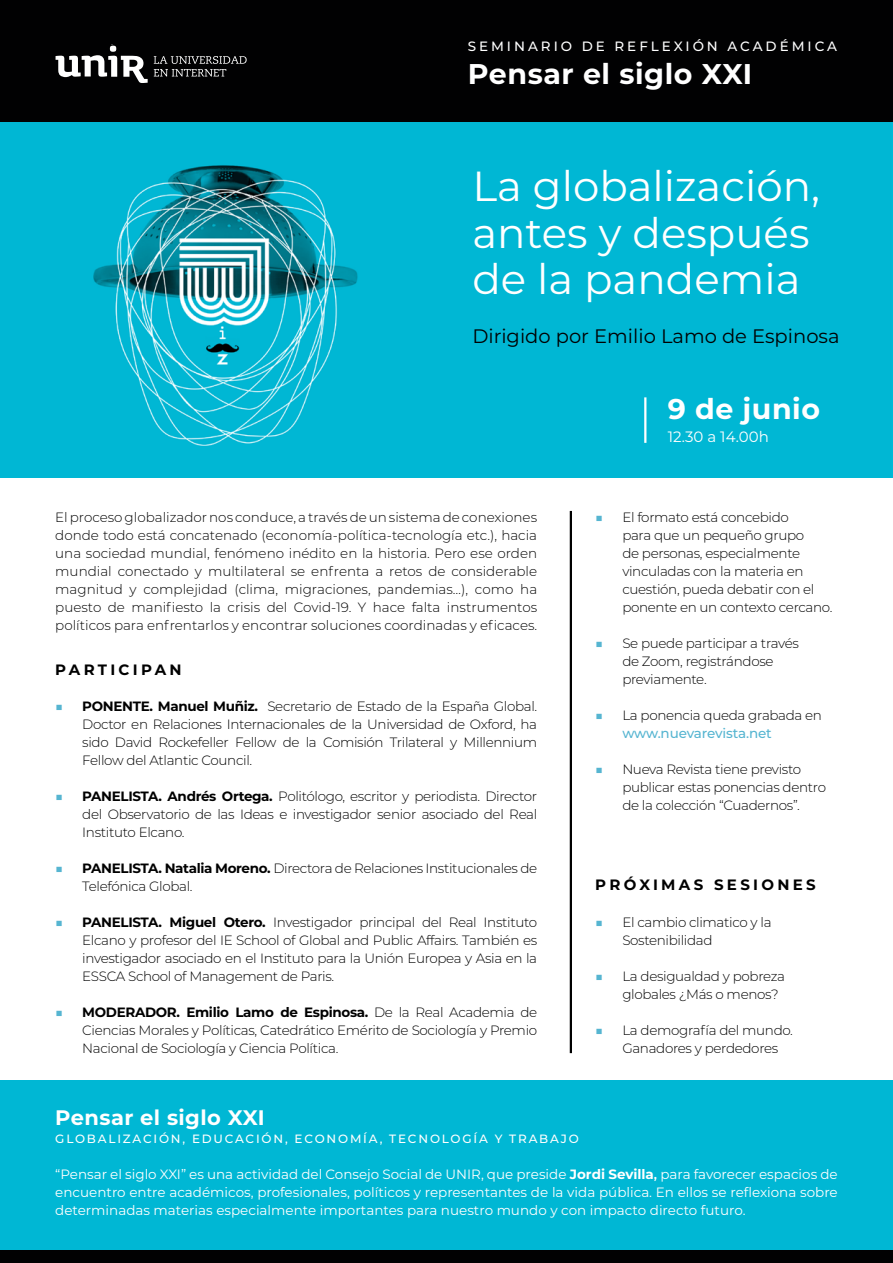
<style>
.page{position:relative;width:893px;height:1263px;background:#fff}
.page>*{position:absolute;margin:0;border:0;box-sizing:border-box;transform-origin:0 0}
.t1{font:42px/46.5px "Montserrat";color:#fff}
.t2{font:700 28.5px "Montserrat";letter-spacing:.02em;color:#fff}
.t3{font:700 21px "Montserrat";letter-spacing:.02em;color:#fff}
.t4{font:19.5px "Montserrat";color:#010102}
.t5{font:700 15px "Montserrat";letter-spacing:.22em;color:#000}
.t6{font:15px "Montserrat";color:#fff}
.t7{font:300 13.5px/18px "Montserrat";letter-spacing:-.025em;color:#000}
.t8{font:13.5px/18px "Montserrat";color:#fff;text-align:justify}
.t9{font:500 13.5px "Montserrat";letter-spacing:.22em;color:#fff}
.t10{font:500 12px "Montserrat";letter-spacing:.15em;color:#fff}
.s1{color:#56b5d1}
.s2{font-weight:700}
.s3{font-weight:500;color:#56b5d1}
.s4{font-weight:600}
</style>
<div class="page">
<img style="left:0;top:121px;width:893px;height:356px">
<div style="left:0;top:0;width:893px;height:121px;background:#010102"></div>
<svg style="left:56px;top:46px;width:92px;height:37px"></svg>
<svg style="left:154px;top:56px;width:93px;height:20px"></svg>
<hr style="left:644px;top:397px;width:2px;height:46px;background:#fff">
<div style="left:0;top:1080px;width:893px;height:171px;background:#00b7d4"></div>
<hr style="left:570px;top:511px;width:2px;height:542px;background:#000">
<div style="left:0;top:1251px;width:893px;height:12px;background:#010102"></div>
<p class="t9" style="left:468px;top:37px;width:371px">SEMINARIO DE REFLEXIÓN ACADÉMICA</p>
<h2 class="t2" style="left:468px;top:53px;width:286px">Pensar el siglo XXI</h2>
<h1 class="t1" style="left:472px;top:161px;width:349px">La globalización, antes y después de la pandemia</h1>
<h3 class="t4" style="left:472px;top:323px;width:369px">Dirigido por Emilio Lamo de Espinosa</h3>
<p class="t7" style="left:55px;top:508px;width:483px;text-align:justify">El proceso globalizador nos conduce, a través de un sistema de conexiones donde todo está concatenado (economía-política-tecnología etc.), hacia una sociedad mundial, fenómeno inédito en la historia. Pero ese orden mundial conectado y multilateral se enfrenta a retos de considerable magnitud y complejidad (clima, migraciones, pandemias…), como ha puesto de manifiesto la crisis del Covid-19. Y hace falta instrumentos políticos para enfrentarlos y encontrar soluciones coordinadas y eficaces.</p>
<p class="t5" style="left:55px;top:659px;width:128px">PARTICIPAN</p>
<p class="t7" style="left:82px;top:697px;width:456px;text-align:justify;text-indent:-27px"><span class="s1">■</span> <span class="s2">PONENTE. Manuel Muñiz.</span> Secretario de Estado de la España Global.<br>Doctor en Relaciones Internacionales de la Universidad de Oxford, ha sido David Rockefeller Fellow de la Comisión Trilateral y Millennium Fellow del Atlantic Council.</p>
<p class="t7" style="left:82px;top:787px;width:456px;text-align:justify;text-indent:-27px"><span class="s1">■</span> <span class="s2">PANELISTA. Andrés Ortega.</span> Politólogo, escritor y periodista. Director del Observatorio de las Ideas e investigador senior asociado del Real Instituto Elcano.</p>
<p class="t7" style="left:82px;top:859px;width:456px;text-indent:-27px"><span class="s1">■</span> <span class="s2">PANELISTA. Natalia Moreno.</span> Directora de Relaciones Institucionales de<br>Telefónica Global.</p>
<p class="t7" style="left:82px;top:913px;width:456px;text-align:justify;text-indent:-27px"><span class="s1">■</span> <span class="s2">PANELISTA. Miguel Otero.</span> Investigador principal del Real Instituto Elcano y profesor del IE School of Global and Public Affairs. También es investigador asociado en el Instituto para la Unión Europea y Asia en la ESSCA School of Management de Paris.</p>
<p class="t7" style="left:82px;top:1003px;width:456px;text-align:justify;text-indent:-27px"><span class="s1">■</span> <span class="s2">MODERADOR. Emilio Lamo de Espinosa.</span> De la Real Academia de Ciencias Morales y Políticas, Catedrático Emérito de Sociología y Premio Nacional de Sociología y Ciencia Política.</p>
<h2 class="t2" style="left:668px;top:388px;width:154px">9 de junio</h2>
<p class="t6" style="left:668px;top:426px;width:103px">12.30 a 14.00h</p>
<p class="t7" style="left:622px;top:508px;width:212px;text-indent:-27px"><span class="s1">■</span> El formato está concebido<br>para que un pequeño grupo<br>de personas, especialmente vinculadas con la materia en cuestión, pueda debatir con el ponente en un contexto cercano.</p>
<p class="t7" style="left:622px;top:634px;width:178px;text-indent:-27px"><span class="s1">■</span> Se puede participar a través de Zoom, registrándose previamente.</p>
<p class="t7" style="left:622px;top:706px;width:201px;text-indent:-27px"><span class="s1">■</span> La ponencia queda grabada en <span class="s3">www.nuevarevista.net</span></p>
<p class="t7" style="left:622px;top:760px;width:205px;text-indent:-27px"><span class="s1">■</span> Nueva Revista tiene previsto publicar estas ponencias dentro de la colección “Cuadernos”.</p>
<p class="t5" style="left:595px;top:874px;width:222px">PRÓXIMAS SESIONES</p>
<p class="t7" style="left:622px;top:913px;width:151px;text-indent:-27px"><span class="s1">■</span> El cambio climatico y la<br>Sostenibilidad</p>
<p class="t7" style="left:622px;top:967px;width:164px;text-indent:-27px"><span class="s1">■</span> La desigualdad y pobreza globales ¿Más o menos?</p>
<p class="t7" style="left:622px;top:1021px;width:172px;text-indent:-27px"><span class="s1">■</span> La demografía del mundo.<br>Ganadores y perdedores</p>
<h3 class="t3" style="left:55px;top:1102px;width:211px">Pensar el siglo XXI</h3>
<p class="t10" style="left:55px;top:1130px;width:525px">GLOBALIZACIÓN, EDUCACIÓN, ECONOMÍA, TECNOLOGÍA Y TRABAJO</p>
<p class="t8" style="left:55px;top:1165px;width:784px">“Pensar el siglo XXI” es una actividad del Consejo Social de UNIR, que preside <span class="s2">Jordi Sevilla</span><span class="s4">,</span> para favorecer espacios de encuentro entre académicos, profesionales, políticos y representantes de la vida pública. En ellos se reflexiona sobre determinadas materias especialmente importantes para nuestro mundo y con impacto directo futuro.</p>
</div>
